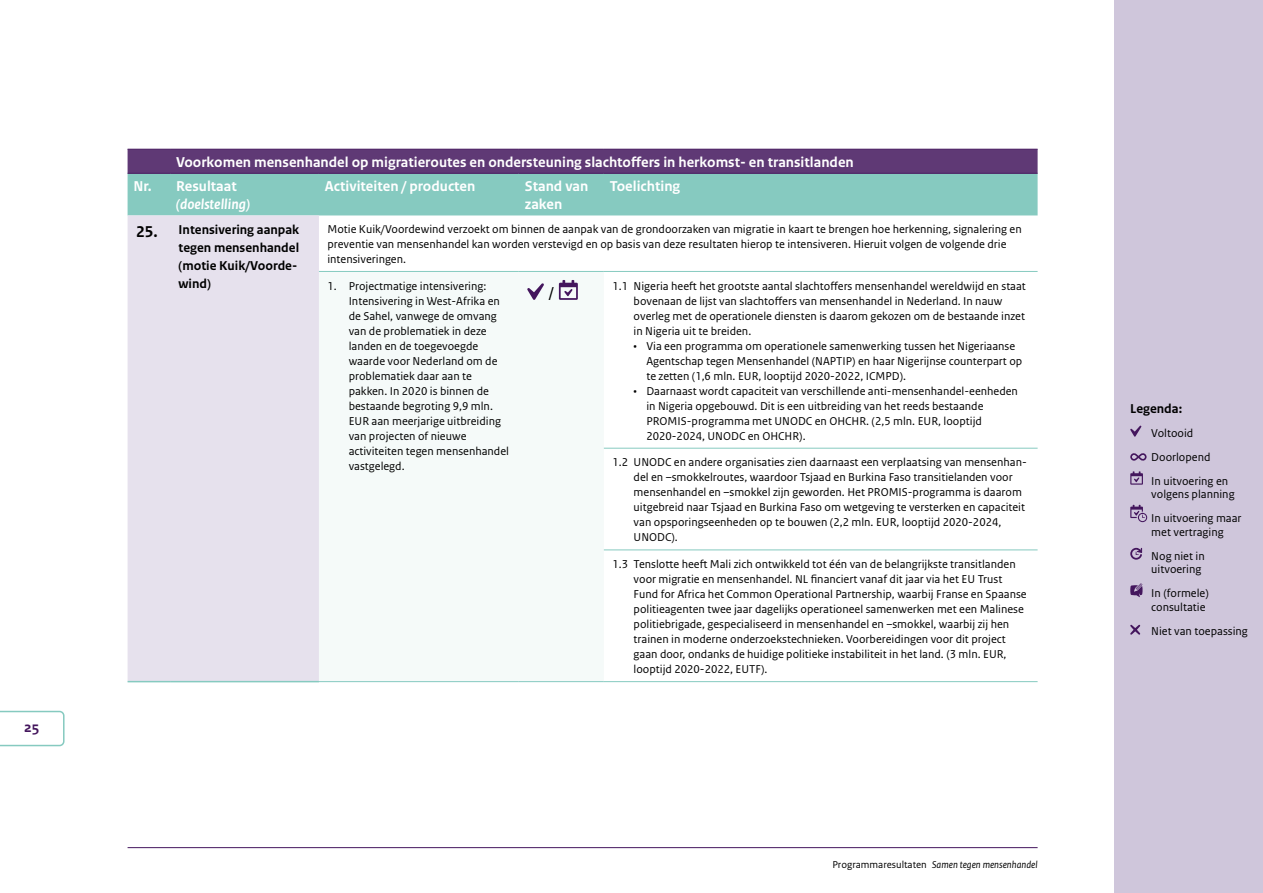
<style>
.page{position:relative;width:1263px;height:893px;background:#fff}
.page>*{position:absolute;margin:0;border:0;box-sizing:border-box;transform-origin:0 0}
._32_RO_Tabel_Broodte{font:18px "Arial";color:#000}
.Cijfer_geen_inhoud{font:700 16.5px "Rijksoverheid Sans Text";color:#000}
._30_RO_Tabel_Kop{font:700 15px "Rijksoverheid Sans Text";color:#fff}
.Tabel_kop{font:700 15px/18px "Rijksoverheid Sans Text";color:#fff}
.Tabel_kop-2{font:italic 700 15px/18px "Rijksoverheid Sans Text";color:#fff}
.t1{font:700 15px "Rijksoverheid Sans Text TT";color:#44165d}
.Resultaat{font:700 13.5px/18px "Rijksoverheid Sans Text";color:#000}
._32_RO_Tabel_Broodte-2{font:12px/15px "Rijksoverheid Sans Text";color:#000}
.t2{font:italic 10.5px "Rijksoverheid Sans Text";color:#000}
.s1{font-style:normal}
</style>
<div class="page">
<hr style="left:128px;top:847px;width:909px;height:1px;background:#44165d">
<svg style="left:0;top:711px;width:65px;height:35px"></svg>
<div style="left:1114px;top:0;width:149px;height:893px;background:#cfc6db"></div>
<svg style="left:1130px;top:426px;width:11px;height:11px"></svg>
<svg style="left:1130px;top:453px;width:16px;height:8px"></svg>
<svg style="left:1130px;top:471px;width:13px;height:14px"></svg>
<svg style="left:1130px;top:505px;width:17px;height:17px"></svg>
<svg style="left:1130px;top:548px;width:12px;height:12px"></svg>
<svg style="left:1130px;top:583px;width:12px;height:14px"></svg>
<svg style="left:1130px;top:625px;width:10px;height:10px"></svg>
<svg style="left:128px;top:150px;width:909px;height:65px;background:#7795a4"></svg>
<div style="left:128px;top:215px;width:191px;height:466px;background:#e6e1ed"></div>
<hr style="left:128px;top:149px;width:42px;height:1px;background:#44165d">
<hr style="left:128px;top:173px;width:42px;height:1px;background:#44165d">
<hr style="left:170px;top:149px;width:149px;height:1px;background:#44165d">
<hr style="left:319px;top:149px;width:200px;height:1px;background:#44165d">
<hr style="left:519px;top:149px;width:85px;height:1px;background:#44165d">
<hr style="left:604px;top:149px;width:433px;height:1px;background:#44165d">
<hr style="left:170px;top:173px;width:149px;height:1px;background:#44165d">
<hr style="left:319px;top:173px;width:200px;height:1px;background:#44165d">
<hr style="left:519px;top:173px;width:85px;height:1px;background:#44165d">
<hr style="left:604px;top:173px;width:433px;height:1px;background:#44165d">
<hr style="left:319px;top:271px;width:200px;height:1px;background:#86cac0">
<hr style="left:128px;top:681px;width:42px;height:1px;background:#86cac0">
<hr style="left:170px;top:681px;width:149px;height:1px;background:#86cac0">
<hr style="left:319px;top:681px;width:200px;height:1px;background:#86cac0">
<hr style="left:519px;top:271px;width:85px;height:1px;background:#86cac0">
<hr style="left:519px;top:681px;width:85px;height:1px;background:#86cac0">
<hr style="left:604px;top:271px;width:433px;height:1px;background:#86cac0">
<hr style="left:604px;top:448px;width:433px;height:1px;background:#86cac0">
<hr style="left:604px;top:681px;width:433px;height:1px;background:#86cac0">
<hr style="left:604px;top:549px;width:433px;height:1px;background:#86cac0">
<svg style="left:527px;top:283px;width:17px;height:17px"></svg>
<svg style="left:559px;top:280px;width:19px;height:20px"></svg>
<p class="t1" style="left:24px;top:719px;width:17px">25</p>
<p class="_30_RO_Tabel_Kop" style="left:176px;top:154px;width:679px">Voorkomen mensenhandel op migratieroutes en ondersteuning slachtoffers in herkomst- en transitlanden</p>
<p class="Tabel_kop" style="left:134px;top:178px;width:20px">Nr.</p>
<p class="Tabel_kop-2" style="left:176px;top:178px;width:75px"><span class="s1">Resultaat </span>(doelstelling)</p>
<p class="Tabel_kop" style="left:325px;top:178px;width:152px">Activiteiten / producten</p>
<p class="Tabel_kop" style="left:525px;top:178px;width:65px">Stand van zaken</p>
<p class="Tabel_kop" style="left:610px;top:178px;width:72px">Toelichting</p>
<p class="Cijfer_geen_inhoud" style="left:136px;top:222px;width:23px">25.</p>
<p class="Resultaat" style="left:179px;top:221px;width:122px">Intensivering aanpak tegen mensenhandel (motie Kuik/Voorde&shy;wind)</p>
<p class="_32_RO_Tabel_Broodte-2" style="left:327px;top:222px;width:696px">Motie Kuik/Voordewind verzoekt om binnen de aanpak van de grondoorzaken van migratie in kaart te brengen hoe herkenning, signalering en preventie van mensenhandel kan worden verstevigd en op basis van deze resultaten hierop te intensiveren. Hieruit volgen de volgende drie intensiveringen.</p>
<p class="_32_RO_Tabel_Broodte-2" style="left:349px;top:278px;width:162px;text-indent:-21px">1. Projectmatige intensivering:<br>Intensivering in West-Afrika en de Sahel, vanwege de omvang van de problematiek in deze landen en de toegevoegde waarde voor Nederland om de problematiek daar aan te pakken. In 2020 is binnen de bestaande begroting 9,9 mln.<br>EUR aan meerjarige uitbreiding van projecten of nieuwe activiteiten tegen mensenhandel vastgelegd.</p>
<p class="_32_RO_Tabel_Broodte" style="left:549px;top:282px;width:7px">/</p>
<p class="_32_RO_Tabel_Broodte-2" style="left:634px;top:278px;width:394px;text-indent:-21px">1.1 Nigeria heeft het grootste aantal slachtoffers mensenhandel wereldwijd en staat bovenaan de lijst van slachtoffers van mensenhandel in Nederland. In nauw overleg met de operationele diensten is daarom gekozen om de bestaande inzet in Nigeria uit te breiden.</p>
<p class="_32_RO_Tabel_Broodte-2" style="left:646px;top:338px;width:377px;text-indent:-13px">• Via een programma om operationele samenwerking tussen het Nigeriaanse<br>Agentschap tegen Mensenhandel (NAPTIP) en haar Nigerijnse counterpart op te zetten (1,6 mln. EUR, looptijd 2020-2022, ICMPD).</p>
<p class="_32_RO_Tabel_Broodte-2" style="left:646px;top:383px;width:373px;text-indent:-13px">• Daarnaast wordt capaciteit van verschillende anti-mensenhandel-eenheden in Nigeria opgebouwd. Dit is een uitbreiding van het reeds bestaande PROMIS-programma met UNODC en OHCHR. (2,5 mln. EUR, looptijd 2020-2024, UNODC en OHCHR).</p>
<p class="_32_RO_Tabel_Broodte-2" style="left:634px;top:455px;width:395px;text-indent:-21px">1.2 UNODC en andere organisaties zien daarnaast een verplaatsing van mensenhan&shy;del en –smokkelroutes, waardoor Tsjaad en Burkina Faso transitielanden voor mensenhandel en –smokkel zijn geworden. Het PROMIS-programma is daarom uitgebreid naar Tsjaad en Burkina Faso om wetgeving te versterken en capaciteit van opsporingseenheden op te bouwen (2,2 mln. EUR, looptijd 2020-2024, UNODC).</p>
<p class="_32_RO_Tabel_Broodte-2" style="left:634px;top:557px;width:395px;text-indent:-21px">1.3 Tenslotte heeft Mali zich ontwikkeld tot één van de belangrijkste transitlanden voor migratie en mensenhandel. NL financiert vanaf dit jaar via het EU Trust Fund for Africa het Common Operational Partnership, waarbij Franse en Spaanse politieagenten twee jaar dagelijks operationeel samenwerken met een Malinese politiebrigade, gespecialiseerd in mensenhandel en –smokkel, waarbij zij hen trainen in moderne onderzoekstechnieken. Voorbereidingen voor dit project gaan door, ondanks de huidige politieke instabiliteit in het land. (3 mln. EUR, looptijd 2020-2022, EUTF).</p>
<p class="t2" style="left:832px;top:858px;width:207px"><span class="s1">Programmaresultaten</span> Samen tegen mensenhandel</p>
<p class="Resultaat" style="left:1130px;top:399px;width:53px">Legenda:</p>
<p class="_32_RO_Tabel_Broodte-2" style="left:1151px;top:421px;width:78px;line-height:24px">Voltooid<br>Doorlopend<br>In uitvoering en</p>
<p class="_32_RO_Tabel_Broodte-2" style="left:1151px;top:482px;width:92px;line-height:24px">volgens planning<br>In uitvoering maar</p>
<p class="_32_RO_Tabel_Broodte-2" style="left:1151px;top:520px;width:74px;line-height:24px">met vertraging<br>Nog niet in</p>
<p class="_32_RO_Tabel_Broodte-2" style="left:1151px;top:557px;width:59px;line-height:24px">uitvoering<br>In (formele)</p>
<p class="_32_RO_Tabel_Broodte-2" style="left:1151px;top:595px;width:98px;line-height:24px">consultatie<br>Niet van toepassing</p>
</div>
